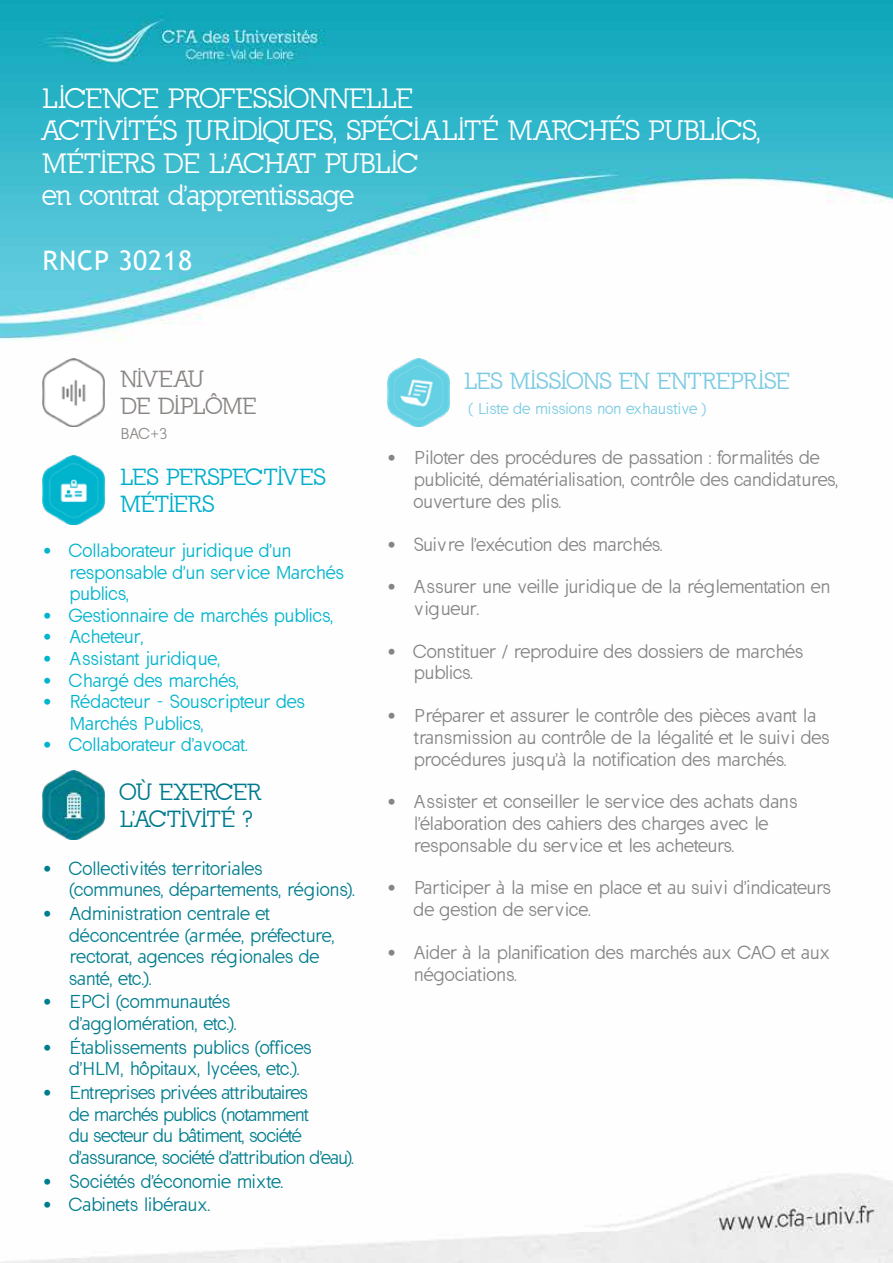
<style>
.page{position:relative;width:893px;height:1263px;background:#fff}
.page>*{position:absolute;margin:0;border:0;box-sizing:border-box;transform-origin:0 0}
.t1{font:27px/32.4px "California";color:#fff}
.t2{font:27px "Trebuchet MS";letter-spacing:.03em;color:#fff}
.t3{font:22.5px "California";color:#7bcbe2}
.t4{font:22.5px/27px "California";color:#00aecc}
.t5{font:22.5px/27px "California";color:#007a8e}
.t6{font:22.5px/27px "California";color:#8a8684}
.t7{font:18px/21.6px "California Sans";letter-spacing:.02em;color:#858487}
.t8{font:18px/21.6px "California Sans";color:#007d8d}
.t9{font:18px/21.6px "California Sans";color:#858487}
.t10{font:18px/21.6px "California Sans";color:#00b4cd}
.t11{font:18px/21.6px "California Sans";letter-spacing:-.03em;color:#007d8d}
.t12{font:18px "California Sans";letter-spacing:.03em;color:#00b4cd}
.t13{font:15px "California Sans";letter-spacing:.025em;color:#7bcbe2}
.t14{font:15px "California Sans";color:#8a8684}
</style>
<div class="page">
<img style="left:0;top:0;width:893px;height:1263px">
<img style="left:43px;top:358px;width:62px;height:69px">
<img style="left:43px;top:456px;width:62px;height:68px">
<img style="left:43px;top:771px;width:62px;height:68px">
<img style="left:387px;top:358px;width:62px;height:69px">
<h1 class="t1" style="left:43px;top:82px;width:720px">LICENCE PROFESSIONNELLE<br>ACTIVITÉS JURIDIQUES, SPÉCIALITÉ MARCHÉS PUBLICS, MÉTIERS DE L'ACHAT PUBLIC<br>en contrat d'apprentissage</h1>
<h1 class="t2" style="left:43px;top:244px;width:151px">RNCP 30218</h1>
<p class="t6" style="left:120px;top:366px;width:138px">NIVEAU<br>DE DIPLÔME</p>
<p class="t14" style="left:120px;top:425px;width:48px">BAC+3</p>
<p class="t4" style="left:120px;top:464px;width:206px">LES PERSPECTIVES<br>MÉTIERS</p>
<p class="t10" style="left:70px;top:540px;width:275px;text-indent:-27px">• Collaborateur juridique d'un responsable d'un service Marchés publics,</p>
<p class="t10" style="left:43px;top:605px;width:292px">• Gestionnaire de marchés publics,</p>
<p class="t10" style="left:43px;top:626px;width:102px">• Acheteur,</p>
<p class="t12" style="left:43px;top:648px;width:179px">• Assistant juridique,</p>
<p class="t10" style="left:43px;top:669px;width:198px">• Chargé des marchés,</p>
<p class="t10" style="left:70px;top:691px;width:236px;text-indent:-27px">• Rédacteur - Souscripteur des<br>Marchés Publics,</p>
<p class="t10" style="left:43px;top:734px;width:207px">• Collaborateur d'avocat.</p>
<p class="t5" style="left:120px;top:779px;width:142px">OÙ EXERCER<br>L'ACTIVITÉ ?</p>
<p class="t8" style="left:70px;top:857px;width:287px;text-indent:-27px">• Collectivités territoriales (communes, départements, régions).</p>
<p class="t8" style="left:70px;top:903px;width:266px;text-indent:-27px">• Administration centrale et déconcentrée (armée, préfecture, rectorat, agences régionales de santé, etc.).</p>
<p class="t8" style="left:70px;top:991px;width:168px;text-indent:-27px">• EPCI (communautés d'agglomération, etc.).</p>
<p class="t8" style="left:70px;top:1037px;width:243px;text-indent:-27px">• Établissements publics (offices d'HLM, hôpitaux, lycées, etc.).</p>
<p class="t11" style="left:70px;top:1082px;width:286px;text-indent:-27px">• Entreprises privées attributaires<br>de marchés publics (notamment<br>du secteur du bâtiment, société d'assurance, société d'attribution d'eau).</p>
<p class="t8" style="left:43px;top:1170px;width:242px">• Sociétés d'économie mixte.</p>
<p class="t8" style="left:43px;top:1194px;width:169px">• Cabinets libéraux.</p>
<p class="t3" style="left:464px;top:368px;width:327px">LES MISSIONS EN ENTREPRISE</p>
<p class="t13" style="left:469px;top:400px;width:239px">( Liste de missions non exhaustive )</p>
<p class="t9" style="left:414px;top:447px;width:426px;text-indent:-27px">• Piloter des procédures de passation : formalités de publicité, dématérialisation, contrôle des candidatures, ouverture des plis.</p>
<p class="t9" style="left:387px;top:533px;width:277px">• Suivre l'exécution des marchés.</p>
<p class="t7" style="left:414px;top:576px;width:417px;text-indent:-27px">• Assurer une veille juridique de la réglementation en vigueur.</p>
<p class="t9" style="left:414px;top:641px;width:390px;text-indent:-27px">• Constituer / reproduire des dossiers de marchés publics.</p>
<p class="t7" style="left:414px;top:705px;width:417px;text-indent:-27px">• Préparer et assurer le contrôle des pièces avant la transmission au contrôle de la légalité et le suivi des procédures jusqu'à la notification des marchés.</p>
<p class="t7" style="left:414px;top:791px;width:385px;text-indent:-27px">• Assister et conseiller le service des achats dans l'élaboration des cahiers des charges avec le responsable du service et les acheteurs.</p>
<p class="t7" style="left:414px;top:877px;width:418px;text-indent:-27px">• Participer à la mise en place et au suivi d'indicateurs de gestion de service.</p>
<p class="t7" style="left:414px;top:942px;width:418px;text-indent:-27px">• Aider à la planification des marchés aux CAO et aux négociations.</p>
</div>
